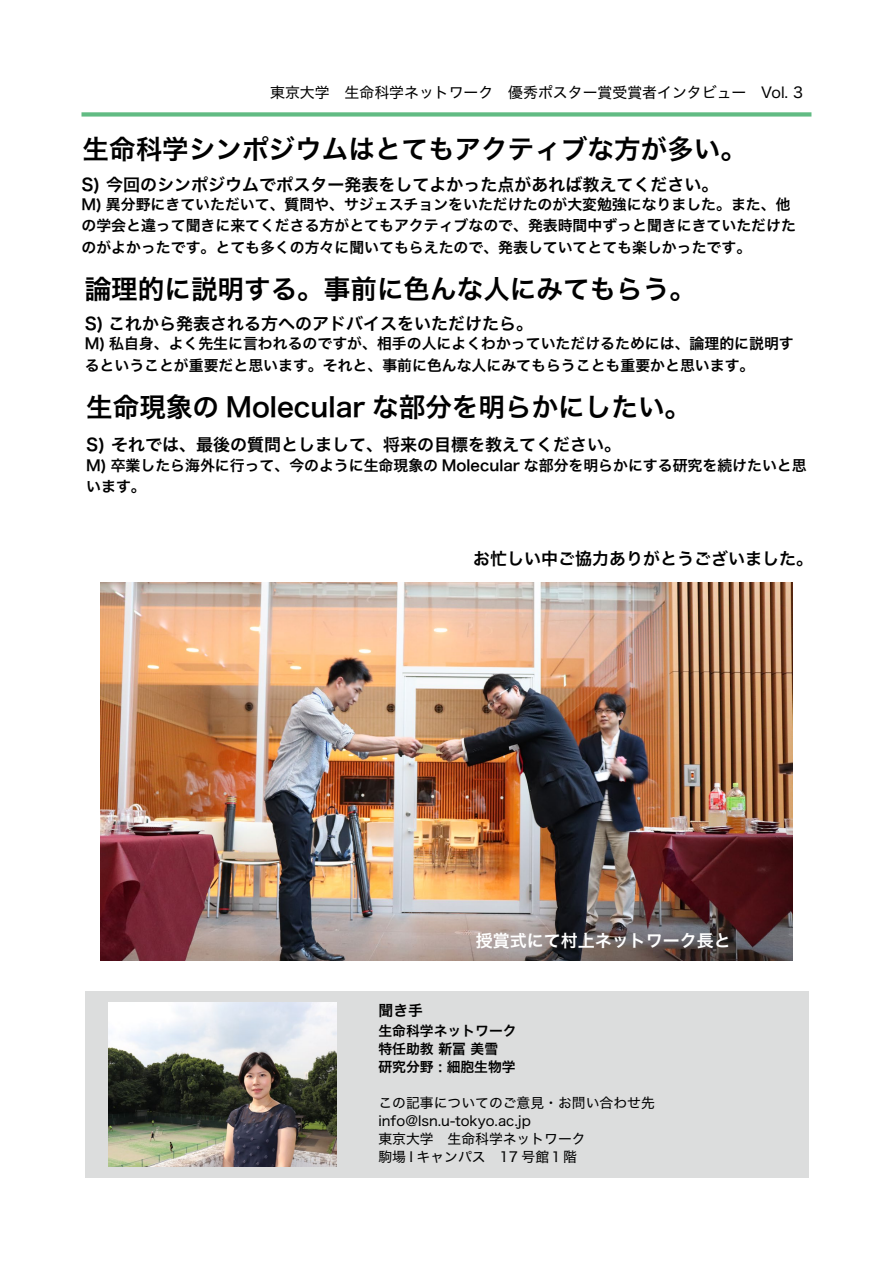
<style>
.page{position:relative;width:893px;height:1263px;background:#fff}
.page>*{position:absolute;margin:0;border:0;box-sizing:border-box;transform-origin:0 0}
.t1{font:26.55px "Hiragino Sans W6";color:#000}
.t2{font:16.95px "Hiragino Sans W6";color:#000}
.t3{font:16.95px "Hiragino Sans W6";color:#fff}
.t4{font:14.85px/21.3px "Hiragino Sans W6";color:#000}
.t5{font:14.85px "Hiragino Sans W4";color:#000}
.t6{font:13.8px/18.1px "Hiragino Sans W4";color:#000}
.t7{font:13.8px/18.1px "Hiragino Sans W6";color:#000}
</style>
<div class="page">
<div style="left:85px;top:991px;width:723px;height:186px;background:#dcdddd"></div>
<div style="left:81px;top:112px;width:730px;height:5px;background:#61bb83"></div>
<img style="left:108px;top:1002px;width:228px;height:164px">
<img style="left:101px;top:582px;width:692px;height:378px">
<p class="t5" style="left:270px;top:79px;width:535px">東京大学　生命科学ネットワーク　優秀ポスター賞受賞者インタビュー　Vol 3.</p>
<h1 class="t1" style="left:83px;top:125px;width:666px">生命科学シンポジウムはとてもアクティブな方が多い。</h1>
<p class="t2" style="left:81px;top:169px;width:639px">S) 今回のシンポジウムでポスター発表をしてよかった点があれば教えてください。</p>
<p class="t4" style="left:81px;top:193px;width:716px">M) 異分野にきていただいて、質問や、サジェスチョンをいただけたのが大変勉強になりました。また、他の学会と違って聞きに来てくださる方がとてもアクティブなので、発表時間中ずっと聞きにきていただけたのがよかったです。とても多くの方々に聞いてもらえたので、発表していてとても楽しかったです。</p>
<h1 class="t1" style="left:85px;top:265px;width:613px">論理的に説明する。事前に色んな人にみてもらう。</h1>
<p class="t2" style="left:85px;top:308px;width:450px">S) これから発表される方へのアドバイスをいただけたら。</p>
<p class="t4" style="left:85px;top:333px;width:711px">M) 私自身、よく先生に言われるのですが、相手の人によくわかっていただけるためには、論理的に説明するということが重要だと思います。それと、事前に色んな人にみてもらうことも重要かと思います。</p>
<h1 class="t1" style="left:86px;top:383px;width:606px">生命現象の Molecular な部分を明らかにしたい。</h1>
<p class="t2" style="left:86px;top:430px;width:536px">S) それでは、最後の質問としまして、将来の目標を教えてください。</p>
<p class="t4" style="left:86px;top:454px;width:722px">M) 卒業したら海外に行って、今のように生命現象の Molecular な部分を明らかにする研究を続けたいと思います。</p>
<p class="t2" style="left:473px;top:543px;width:342px">お忙しい中ご協力ありがとうございました。</p>
<p class="t3" style="left:476px;top:925px;width:257px">授賞式にて村上ネットワーク長と</p>
<p class="t4" style="left:378px;top:1000px;width:46px">聞き手</p>
<p class="t7" style="left:378px;top:1021px;width:140px">生命科学ネットワーク特任助教新冨美雪<br>研究分野 : 細胞生物学</p>
<p class="t6" style="left:378px;top:1093px;width:278px">この記事についてのご意見・お問い合わせ先info@lsn u. -tokyo.ac j p.<br>東京大学　生命科学ネットワーク<br>駒場 I キャンパス　17 号館１階</p>
</div>
